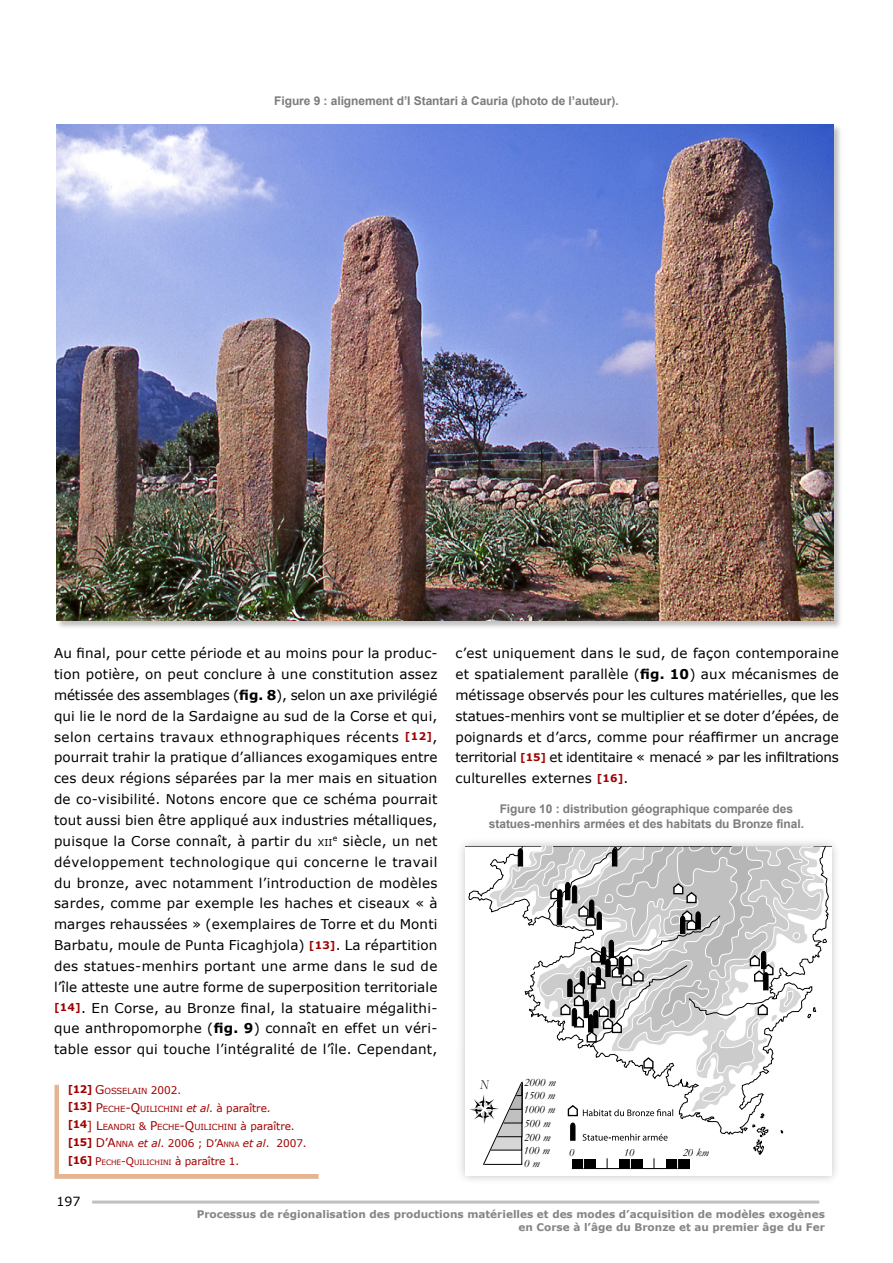
<style>
.page{position:relative;width:893px;height:1263px;background:#fff}
.page>*{position:absolute;margin:0;border:0;box-sizing:border-box;transform-origin:0 0}
.t1{font:13.5px/20.9px "Verdana";letter-spacing:.015em;color:#000;text-align:justify}
.t2{font:italic 13.5px "Garamond";color:#000;scale:.8 1}
.t3{font:12.6px "Verdana";color:#000}
.t4{font:700 12px/15px "Arial";letter-spacing:-.005em;color:#7c7c7c;text-align:center}
.t5{font:italic 11.4px "Garamond";color:#000}
.t6{font:italic 11.25px "Garamond";color:#000}
.t7{font:700 10.5px/13.5px "Verdana";color:#858585;text-align:right}
.t8{font:10.5px/17.7px "Verdana";letter-spacing:-.005em;color:#a00000}
.t9{font:8.4px/17.7px "Verdana";letter-spacing:-.01em;color:#a00000}
.s1{font-weight:700}
.s2{font-weight:700;font-size:10.5px;color:#a00000}
.s3{font-size:9.45px}
.s4{font-size:12px}
.s5{font-size:10.5px}
.s6{font-style:italic;font-size:10.5px}
.s7{font-size:8.4px}
.s8{font-style:italic}
.s9{font-size:7.35px}
</style>
<div class="page">
<hr style="left:92px;top:1200px;width:727px;height:3px;background:#c0c0c0">
<div style="left:56px;top:123px;width:788px;height:507px;background:#000;opacity:.25"></div>
<img style="left:57px;top:124px;width:777px;height:497px">
<div style="left:456px;top:837px;width:386px;height:349px;background:#000;opacity:.25"></div>
<svg style="left:466px;top:847px;width:362px;height:327px"></svg>
<div style="left:54px;top:1083px;width:265px;height:96px;background:#e4b493"></div>
<div style="left:59px;top:1081px;width:263px;height:93px;background:#fff"></div>
<p class="t4" style="left:274px;top:94px;width:346px">Figure 9 : alignement d’I Stantari à Cauria (photo de l’auteur).</p>
<p class="t1" style="left:54px;top:643px;width:385px">Au final, pour cette période et au moins pour la produc&shy;tion potière, on peut conclure à une constitution assez métissée des assemblages (<span class="s1">fig. 8</span>), selon un axe privilégié qui lie le nord de la Sardaigne au sud de la Corse et qui, selon certains travaux ethnographiques récents <span class="s2">[12]</span>, pourrait trahir la pratique d’alliances exogamiques entre ces deux régions séparées par la mer mais en situation de co-visibilité. Notons encore que ce schéma pourrait tout aussi bien être appliqué aux industries métalliques, puisque la Corse connaît, à partir du <span class="s3">xii</span><sup>e</sup> siècle, un net développement technologique qui concerne le travail du bronze, avec notamment l’introduction de modèles sardes, comme par exemple les haches et ciseaux « à marges rehaussées » (exemplaires de Torre et du Monti Barbatu, moule de Punta Ficaghjola) <span class="s2">[13]</span>. La répartition des statues-menhirs portant une arme dans le sud de l’île atteste une autre forme de superposition territoriale <span class="s2">[14]</span>. En Corse, au Bronze final, la statuaire mégalithi&shy;que anthropomorphe (<span class="s1">fig. 9</span>) connaît en effet un véri&shy;table essor qui touche l’intégralité de l’île. Cependant,</p>
<p class="t1" style="left:455px;top:643px;width:385px">c’est uniquement dans le sud, de façon contemporaine et spatialement parallèle (<span class="s1">fig. 10</span>) aux mécanismes de métissage observés pour les cultures matérielles, que les statues-menhirs vont se multiplier et se doter d’épées, de poignards et d’arcs, comme pour réaffirmer un ancrage territorial <span class="s2">[15]</span> et identitaire « menacé » par les infiltrations culturelles externes <span class="s2">[16]</span>.</p>
<p class="t4" style="left:489px;top:802px;width:317px">Figure 10 : distribution géographique comparée des statues-menhirs armées et des habitats du Bronze final.</p>
<p class="t9" style="left:68px;top:1082px;width:228px"><sup>[12]</sup> <span class="s4">G</span>osselain <span class="s5">2002.<br></span><sup>[13]</sup> <span class="s4">P</span>eche<span class="s4">-Q</span>uilichini <span class="s6">et al</span><span class="s5">. à paraître. </span><sup>[14</sup><span class="s4">] L</span>eandri <span class="s5">&amp;</span> <span class="s4">P</span>eche<span class="s4">-Q</span>uilichini <span class="s5">à paraître.</span></p>
<p class="t8" style="left:68px;top:1135px;width:240px"><span class="s1">[15]</span> <span class="s4">D’A</span><span class="s7">nna</span> <span class="s8">et al</span>. 2006 ; D’A<span class="s9">nna</span> <span class="s8">et al</span>. 2007. <span class="s1">[16]</span> P<span class="s9">eche</span>-Q<span class="s9">uilichini</span> à paraître 1.</p>
<p class="t3" style="left:57px;top:1192px;width:26px">197</p>
<p class="t2" style="left:480px;top:1075px;width:12px">N</p>
<p class="t5" style="left:524px;top:1074px;width:33px">2000 m</p>
<p class="t5" style="left:523px;top:1088px;width:33px">1500 m</p>
<p class="t5" style="left:523px;top:1102px;width:33px">1000 m</p>
<p class="t5" style="left:524px;top:1115px;width:28px">500 m</p>
<p class="t5" style="left:524px;top:1129px;width:28px">200 m</p>
<p class="t5" style="left:523px;top:1143px;width:28px">100 m</p>
<p class="t5" style="left:524px;top:1156px;width:17px">0 m</p>
<p class="t6" style="left:569px;top:1145px;width:7px">0</p>
<p class="t6" style="left:624px;top:1145px;width:12px">10</p>
<p class="t6" style="left:683px;top:1145px;width:28px">20 km</p>
<p class="t7" style="left:197px;top:1207px;width:630px">Processus de régionalisation des productions matérielles et des modes d’acquisition de modèles exogènes en Corse à l’âge du Bronze et au premier âge du Fer</p>
</div>
